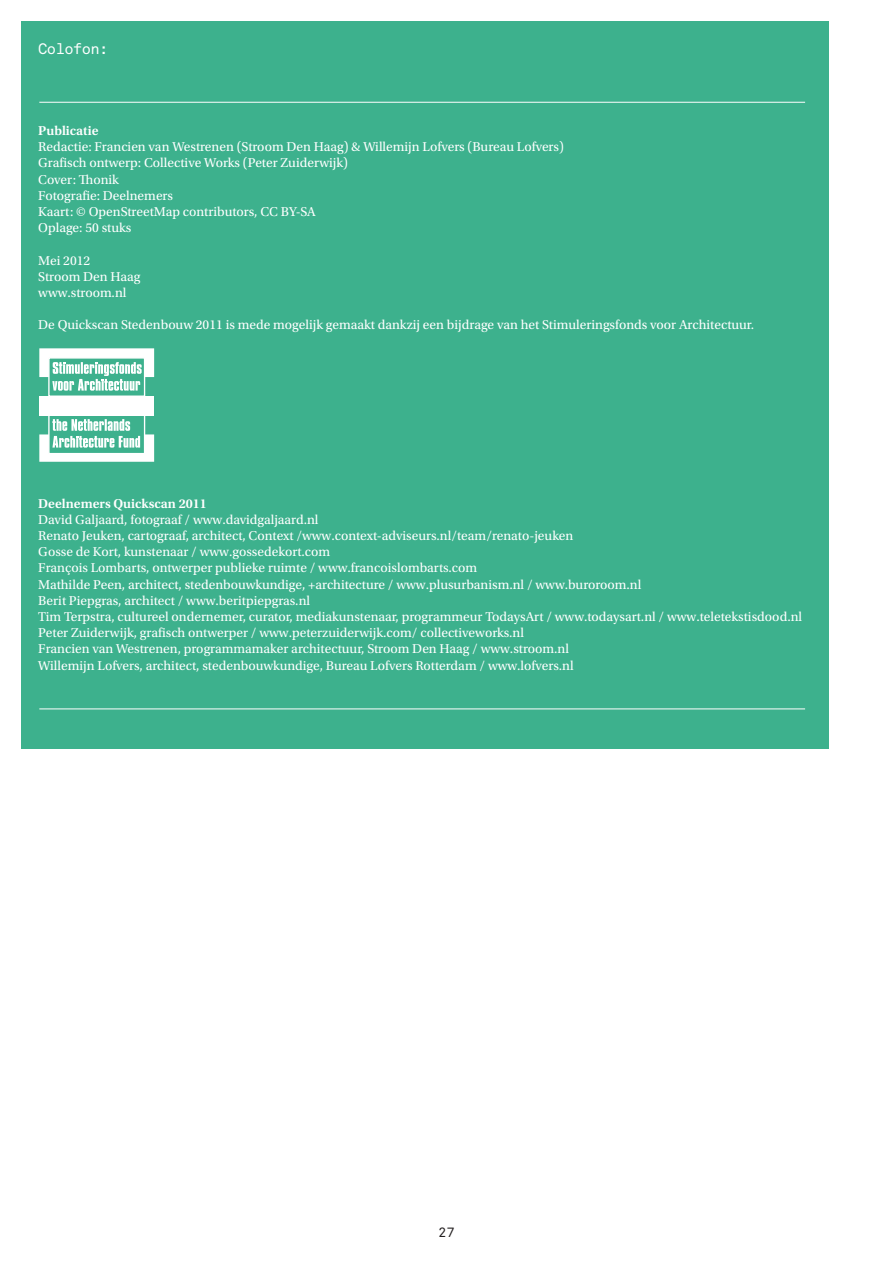
<style>
.page{position:relative;width:893px;height:1263px;background:#fff}
.page>*{position:absolute;margin:0;border:0;box-sizing:border-box;transform-origin:0 0}
.t1{font:15px "Akkurat Mono";letter-spacing:-.04em;color:#fff}
.t2{font:13.5px/16.2px "Utopia Std";color:#fff}
.t3{font:600 13.5px "Utopia Std";color:#fff}
.t4{font:13.5px "Akkurat Mono";color:#231f20}
</style>
<div class="page">
<div style="left:21px;top:21px;width:808px;height:727px;background:#3db18d"></div>
<div style="left:39px;top:396px;width:115px;height:10px;background:#fff"></div>
<div style="left:48px;top:357px;width:97px;height:40px;border:1px solid #fff"></div>
<div style="left:48px;top:415px;width:97px;height:39px;border:1px solid #fff"></div>
<div style="left:39px;top:406px;width:115px;height:9px;background:#fff"></div>
<svg style="left:39px;top:348px;width:115px;height:43px"></svg>
<svg style="left:39px;top:419px;width:115px;height:43px"></svg>
<hr style="left:39px;top:709px;width:766px;height:1px;background:#fff">
<hr style="left:39px;top:102px;width:766px;height:1px;background:#fff">
<p class="t1" style="left:38px;top:39px;width:72px">Colofon:</p>
<p class="t3" style="left:38px;top:123px;width:62px">Publicatie</p>
<p class="t2" style="left:38px;top:139px;width:527px">Redactie: Francien van Westrenen (Stroom Den Haag) &amp; Willemijn Lofvers (Bureau Lofvers)<br>Grafisch ontwerp: Collective Works (Peter Zuiderwijk)<br>Cover: Thonik<br>Fotografie: Deelnemers<br>Kaart: © OpenStreetMap contributors, CC BY-SA<br>Oplage: 50 stuks</p>
<p class="t2" style="left:38px;top:252px;width:104px">Mei 2012<br>Stroom Den Haag www.stroom.nl</p>
<p class="t2" style="left:38px;top:317px;width:717px">De Quickscan Stedenbouw 2011 is mede mogelijk gemaakt dankzij een bijdrage van het Stimuleringsfonds voor Architectuur.</p>
<p class="t3" style="left:38px;top:496px;width:170px">Deelnemers Quickscan 2011</p>
<p class="t2" style="left:38px;top:512px;width:765px">David Galjaard, fotograaf / www.davidgaljaard.nl<br>Renato Jeuken, cartograaf, architect, Context /www.context-adviseurs.nl/team/renato-jeuken<br>Gosse de Kort, kunstenaar / www.gossedekort.com<br>François Lombarts, ontwerper publieke ruimte / www.francoislombarts.com<br>Mathilde Peen, architect, stedenbouwkundige, +architecture / www.plusurbanism.nl / www.buroroom.nl<br>Berit Piepgras, architect / www.beritpiepgras.nl<br>Tim Terpstra, cultureel ondernemer, curator, mediakunstenaar, programmeur TodaysArt / www.todaysart.nl / www.teletekstisdood.nl Peter Zuiderwijk, grafisch ontwerper / www.peterzuiderwijk.com/ collectiveworks.nl<br>Francien van Westrenen, programmamaker architectuur, Stroom Den Haag / www.stroom.nl<br>Willemijn Lofvers, architect, stedenbouwkundige, Bureau Lofvers Rotterdam / www.lofvers.nl</p>
<p class="t4" style="left:438px;top:1224px;width:18px">27</p>
</div>
